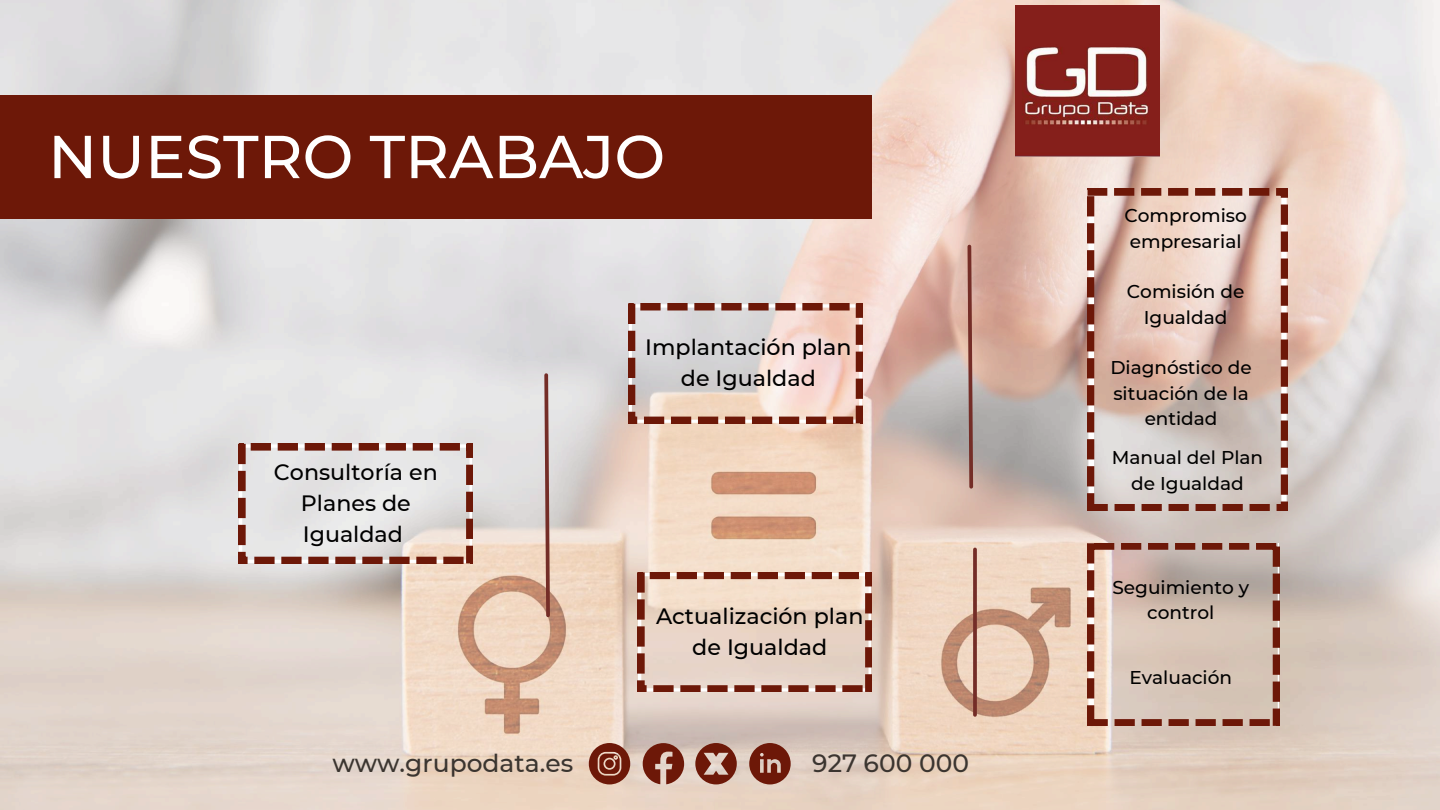
<style>
.page{position:relative;width:1440px;height:810px;background:#fff}
.page>*{position:absolute;margin:0;border:0;box-sizing:border-box;transform-origin:0 0}
.t1{font:500 60.5px "Montserrat";color:#fff}
.t2{font:500 25px "Montserrat";color:#3b3530}
.t3{font:500 22.2px/30.8px "Montserrat";color:#000;text-align:center}
.t4{font:500 18.5px/25.5px "Montserrat";color:#000;text-align:center}
.t5{font:500 18.4px/25.5px "Montserrat";color:#000;text-align:center}
</style>
<div class="page">
<img style="left:0;top:0;width:1440px;height:810px">
<svg style="left:1088px;top:189px;width:200px;height:322px;background:#d3b7ad"></svg>
<img style="left:1015px;top:5px;width:144px;height:151px">
<svg style="left:966px;top:243px;width:9px;height:248px;background:#a77b73"></svg>
<svg style="left:542px;top:371px;width:10px;height:248px;background:#b8968f"></svg>
<svg style="left:973px;top:549px;width:4px;height:166px"></svg>
<div style="left:0;top:95px;width:872px;height:123px;background:#6d1808"></div>
<svg style="left:239px;top:444px;width:234px;height:119px;background:#d6c9c7"></svg>
<svg style="left:638px;top:572px;width:234px;height:120px;background:#dabeaf"></svg>
<svg style="left:629px;top:304px;width:233px;height:119px;background:#d8c1ba"></svg>
<svg style="left:1088px;top:543px;width:191px;height:183px;background:#c8afa3"></svg>
<svg style="left:643px;top:743px;width:41px;height:41px;background:#965a4c"></svg>
<svg style="left:589px;top:743px;width:41px;height:41px;background:#945343"></svg>
<svg style="left:749px;top:743px;width:42px;height:41px;background:#915243"></svg>
<svg style="left:695px;top:743px;width:42px;height:41px;background:#9d6658"></svg>
<h1 class="t1" style="left:48px;top:120px;width:619px">NUESTRO TRABAJO</h1>
<p class="t3" style="left:274px;top:457px;width:165px">Consultoría en<br>Planes de<br>Igualdad</p>
<p class="t3" style="left:645px;top:332px;width:208px">Implantación plan de Igualdad</p>
<p class="t4" style="left:1124px;top:203px;width:124px;text-align:left">Compromiso empresarial</p>
<p class="t4" style="left:1127px;top:279px;width:119px">Comisión de<br>Igualdad</p>
<p class="t5" style="left:1110px;top:355px;width:143px">Diagnóstico de situación de la entidad</p>
<p class="t4" style="left:1112px;top:445px;width:153px">Manual del Plan de Igualdad</p>
<p class="t4" style="left:1112px;top:575px;width:138px">Seguimiento y</p>
<p class="t3" style="left:656px;top:601px;width:209px">Actualización plan</p>
<p class="t4" style="left:1147px;top:600px;width:69px">control</p>
<p class="t3" style="left:692px;top:631px;width:136px">de Igualdad</p>
<p class="t4" style="left:1129px;top:665px;width:104px">Evaluación</p>
<h2 class="t2" style="left:332px;top:748px;width:242px">www.grupodata.es</h2>
<h2 class="t2" style="left:812px;top:748px;width:158px">927 600 000</h2>
</div>
